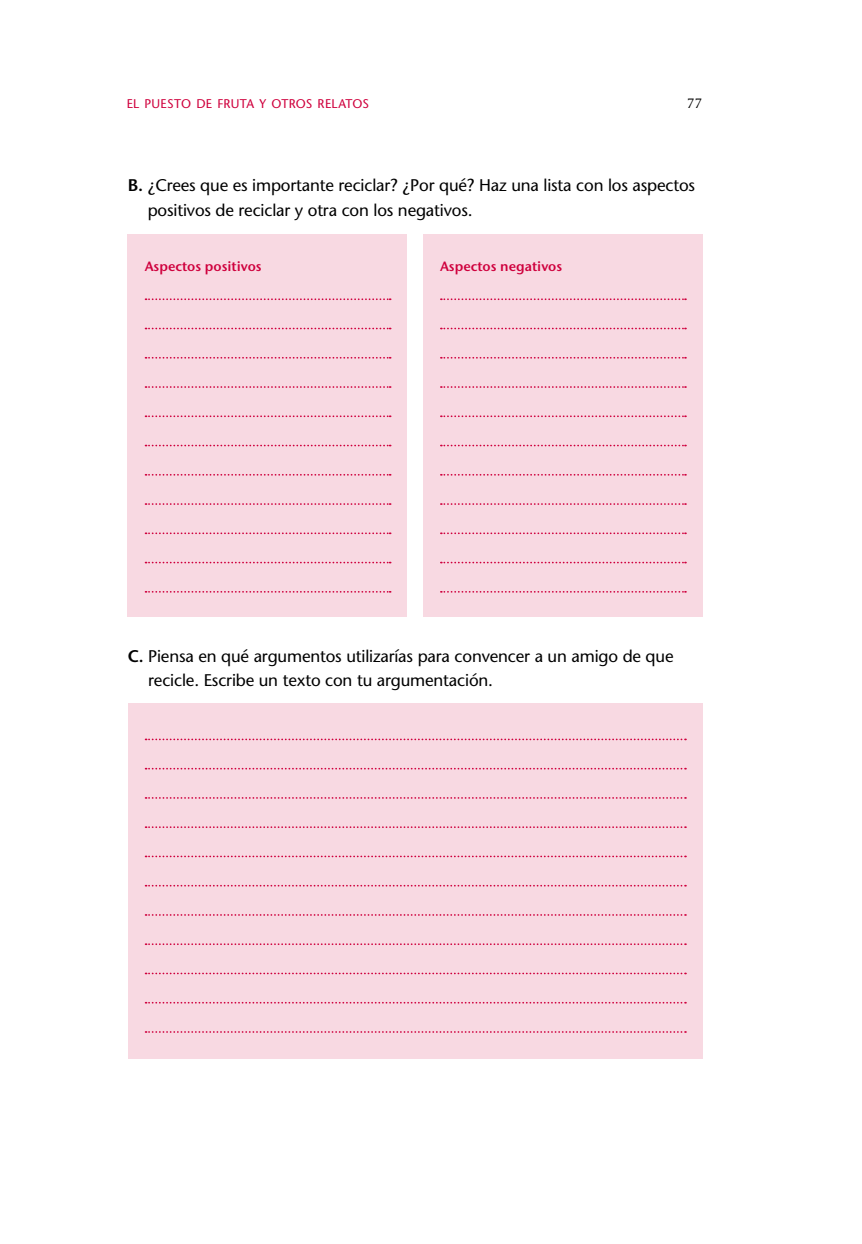
<style>
.page{position:relative;width:862px;height:1244px;background:#fff}
.page>*{position:absolute;margin:0;border:0;box-sizing:border-box;transform-origin:0 0}
.enunciado_actividad{font:16.88px/24.8px "Stone Sans";letter-spacing:-.01em;color:#000}
.t1{font:600 13.5px "Stone Sans ITC Std";color:#cf003d}
.t2{font:13.5px "Stone Serif";color:#000}
.t3{font:12.6px "Stone Sans";letter-spacing:.015em;color:#cf003d}
.s1{font-family:"Stone Sans ITC Std";font-weight:600}
.s2{font-weight:600}
</style>
<div class="page">
<div style="left:128px;top:234px;width:279px;height:382px;background:#f8d9e2"></div>
<svg style="left:145px;top:298px;width:245px;height:2px"></svg>
<svg style="left:145px;top:328px;width:245px;height:1px"></svg>
<svg style="left:145px;top:357px;width:245px;height:2px"></svg>
<svg style="left:145px;top:386px;width:245px;height:2px"></svg>
<svg style="left:145px;top:415px;width:245px;height:2px"></svg>
<svg style="left:145px;top:445px;width:245px;height:1px"></svg>
<svg style="left:145px;top:474px;width:245px;height:2px"></svg>
<svg style="left:145px;top:503px;width:245px;height:2px"></svg>
<svg style="left:145px;top:532px;width:245px;height:2px"></svg>
<svg style="left:145px;top:562px;width:245px;height:1px"></svg>
<svg style="left:145px;top:591px;width:245px;height:2px"></svg>
<div style="left:423px;top:234px;width:279px;height:382px;background:#f8d9e2"></div>
<svg style="left:440px;top:298px;width:245px;height:2px"></svg>
<svg style="left:440px;top:328px;width:245px;height:1px"></svg>
<svg style="left:440px;top:357px;width:245px;height:2px"></svg>
<svg style="left:440px;top:386px;width:245px;height:2px"></svg>
<svg style="left:440px;top:415px;width:245px;height:2px"></svg>
<svg style="left:440px;top:445px;width:245px;height:1px"></svg>
<svg style="left:440px;top:474px;width:245px;height:2px"></svg>
<svg style="left:440px;top:503px;width:245px;height:2px"></svg>
<svg style="left:440px;top:532px;width:245px;height:2px"></svg>
<svg style="left:440px;top:562px;width:245px;height:1px"></svg>
<svg style="left:440px;top:591px;width:245px;height:2px"></svg>
<div style="left:128px;top:703px;width:574px;height:355px;background:#f8d9e2"></div>
<svg style="left:145px;top:738px;width:540px;height:2px"></svg>
<svg style="left:145px;top:768px;width:540px;height:1px"></svg>
<svg style="left:145px;top:797px;width:540px;height:2px"></svg>
<svg style="left:145px;top:826px;width:540px;height:2px"></svg>
<svg style="left:145px;top:855px;width:540px;height:2px"></svg>
<svg style="left:145px;top:885px;width:540px;height:1px"></svg>
<svg style="left:145px;top:914px;width:540px;height:2px"></svg>
<svg style="left:145px;top:943px;width:540px;height:2px"></svg>
<svg style="left:145px;top:972px;width:540px;height:2px"></svg>
<svg style="left:145px;top:1002px;width:540px;height:1px"></svg>
<svg style="left:145px;top:1031px;width:540px;height:2px"></svg>
<p class="t3" style="left:127px;top:97px;width:244px">EL PUESTO DE FRUTA Y OTROS RELATOS</p>
<p class="t2" style="left:686px;top:96px;width:17px">77</p>
<p class="enunciado_actividad" style="left:148px;top:173px;width:548px;text-indent:-20px"><span class="s1">B.</span> ¿Crees que es importante reciclar? ¿Por qué? Haz una lista con los aspectos positivos de reciclar y otra con los negativos.</p>
<p class="t1" style="left:145px;top:258px;width:118px">Aspectos positivos</p>
<p class="t1" style="left:440px;top:258px;width:124px">Aspectos negativos</p>
<p class="enunciado_actividad" style="left:148px;top:643px;width:526px;text-indent:-21px"><span class="s2">C.</span> Piensa en qué argumentos utilizarías para convencer a un amigo de que recicle. Escribe un texto con tu argumentación.</p>
</div>
